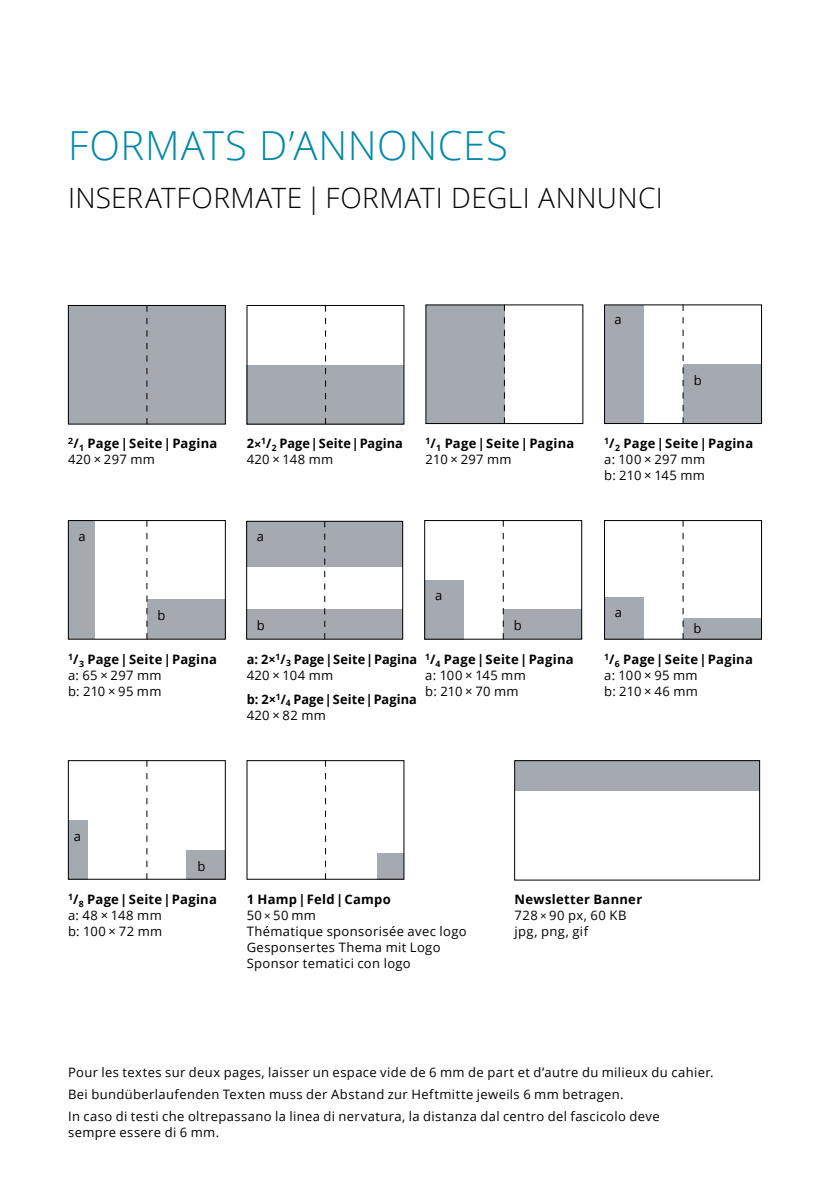
<style>
.page{position:relative;width:828px;height:1191px;background:#fff}
.page>*{position:absolute;margin:0;border:0;box-sizing:border-box;transform-origin:0 0}
.t1{font:300 40px "Open Sans";letter-spacing:.015em;color:#008aa9}
.t2{font:300 28px "Open Sans";letter-spacing:.015em;color:#000}
.t3{font:13px/16px "Open Sans";letter-spacing:.03em;color:#000}
.t4{font:700 13px/16px "Open Sans";letter-spacing:.01em;color:#000}
.s1{font-weight:400}
.s2{font-weight:700}
.s3{font-size:11.6px}
</style>
<div class="page">
<div style="left:514px;top:760px;width:245px;height:31px;background:#a5a9b0"></div>
<div style="left:68px;top:305px;width:157px;height:119px;background:#a5a9b0"></div>
<div style="left:68px;top:305px;width:158px;height:119px;border:1px solid #000"></div>
<svg style="left:147px;top:305px;width:1px;height:119px"></svg>
<div style="left:247px;top:365px;width:157px;height:59px;background:#a5a9b0"></div>
<svg style="left:325px;top:305px;width:1px;height:119px"></svg>
<div style="left:378px;top:853px;width:26px;height:26px;background:#a5a9b0"></div>
<svg style="left:325px;top:760px;width:1px;height:119px"></svg>
<div style="left:426px;top:305px;width:78px;height:119px;background:#a5a9b0"></div>
<svg style="left:504px;top:305px;width:1px;height:119px"></svg>
<div style="left:604px;top:305px;width:40px;height:119px;background:#a5a9b0"></div>
<div style="left:683px;top:364px;width:78px;height:60px;background:#a5a9b0"></div>
<div style="left:604px;top:304px;width:158px;height:120px;border:1px solid #000"></div>
<svg style="left:683px;top:305px;width:1px;height:119px"></svg>
<div style="left:68px;top:520px;width:26px;height:119px;background:#a5a9b0"></div>
<div style="left:147px;top:599px;width:78px;height:40px;background:#a5a9b0"></div>
<div style="left:68px;top:520px;width:158px;height:119px;border:1px solid #000"></div>
<svg style="left:147px;top:520px;width:1px;height:119px"></svg>
<div style="left:246px;top:610px;width:157px;height:29px;background:#a5a9b0"></div>
<div style="left:246px;top:521px;width:157px;height:46px;background:#a5a9b0"></div>
<div style="left:246px;top:521px;width:157px;height:118px;border:1px solid #000"></div>
<svg style="left:324px;top:521px;width:1px;height:118px"></svg>
<div style="left:424px;top:580px;width:40px;height:59px;background:#a5a9b0"></div>
<div style="left:503px;top:609px;width:79px;height:30px;background:#a5a9b0"></div>
<div style="left:424px;top:520px;width:158px;height:119px;border:1px solid #000"></div>
<svg style="left:503px;top:520px;width:1px;height:119px"></svg>
<div style="left:604px;top:597px;width:39px;height:42px;background:#a5a9b0"></div>
<div style="left:683px;top:618px;width:78px;height:21px;background:#a5a9b0"></div>
<div style="left:604px;top:520px;width:158px;height:119px;border:1px solid #000"></div>
<svg style="left:683px;top:520px;width:1px;height:119px"></svg>
<div style="left:186px;top:849px;width:39px;height:30px;background:#a5a9b0"></div>
<div style="left:68px;top:820px;width:20px;height:59px;background:#a5a9b0"></div>
<div style="left:68px;top:760px;width:158px;height:119px;border:1px solid #000"></div>
<svg style="left:147px;top:760px;width:1px;height:119px"></svg>
<div style="left:514px;top:760px;width:246px;height:120px;border:1px solid #000"></div>
<h1 class="t1" style="left:68px;top:129px;width:441px">FORMATS D’ANNONCES</h1>
<h2 class="t2" style="left:68px;top:179px;width:596px">INSERATFORMATE | FORMATI DEGLI ANNUNCI</h2>
<p class="t3" style="left:614px;top:313px;width:9px">a</p>
<p class="t3" style="left:694px;top:373px;width:9px">b</p>
<p class="t4" style="left:68px;top:436px;width:151px"><sup>2</sup>/<sub>1</sub> Page | Seite | Pagina<br><span class="s1">420 × 297 mm</span></p>
<p class="t3" style="left:604px;top:435px;width:151px"><sup>1</sup><span class="s2">/</span><sub>2</sub> <span class="s2">Page | Seite | Pagina </span>a: 100 × 297 mm<br>b: 210 × 145 mm</p>
<p class="t4" style="left:247px;top:436px;width:158px">2×<sup>1</sup>/<sub>2</sub> Page | Seite | Pagina<br><span class="s1">420 × 148 mm</span></p>
<p class="t4" style="left:425px;top:436px;width:150px"><sup>1</sup>/<sub>1</sub> Page | Seite | Pagina<br><span class="s1">210 × 297 mm</span></p>
<p class="t3" style="left:79px;top:529px;width:9px">a</p>
<p class="t3" style="left:158px;top:608px;width:9px">b</p>
<p class="t3" style="left:257px;top:530px;width:9px">a</p>
<p class="t3" style="left:257px;top:618px;width:9px">b</p>
<p class="t3" style="left:435px;top:589px;width:9px">a</p>
<p class="t3" style="left:514px;top:618px;width:9px">b</p>
<p class="t3" style="left:614px;top:605px;width:9px">a</p>
<p class="t3" style="left:693px;top:621px;width:9px">b</p>
<p class="t4" style="left:247px;top:651px;width:172px">a: 2×<sup>1</sup>/<sub>3</sub> Page | Seite | Pagina<br><span class="s1">420 × 104 mm</span></p>
<p class="t4" style="left:247px;top:691px;width:172px">b: 2×<sup>1</sup>/<sub>4</sub> Page | Seite | Pagina<br><span class="s1">420 × 82 mm</span></p>
<p class="t3" style="left:425px;top:651px;width:150px"><sup>1</sup><span class="s2">/</span><sub>4</sub> <span class="s2">Page | Seite | Pagina </span>a: 100 × 145 mm<br>b: 210 × 70 mm</p>
<p class="t3" style="left:68px;top:651px;width:151px"><sup>1</sup><span class="s2">/</span><sub>3</sub> <span class="s2">Page | Seite | Pagina </span>a: 65 × 297 mm<br>b: 210 × 95 mm</p>
<p class="t3" style="left:604px;top:651px;width:150px"><sup>1</sup><span class="s2">/</span><sub>6</sub> <span class="s2">Page | Seite | Pagina </span>a: 100 × 95 mm<br>b: 210 × 46 mm</p>
<p class="t3" style="left:74px;top:830px;width:9px">a</p>
<p class="t3" style="left:197px;top:860px;width:9px">b</p>
<p class="t3" style="left:68px;top:891px;width:150px"><sup>1</sup><span class="s2">/</span><sub>8</sub> <span class="s2">Page | Seite | Pagina </span>a: 48 × 148 mm<br>b: 100 × 72 mm</p>
<p class="t3" style="left:247px;top:893px;width:221px"><span class="s2">1 Hamp | Feld | Campo<br></span>50 <span class="s3">×</span> 50 mm<br>Thématique sponsorisée avec logo<br>Gesponsertes Thema mit Logo<br>Sponsor tematici con logo</p>
<p class="t3" style="left:514px;top:893px;width:129px"><span class="s2">Newsletter Banner<br></span>728 <span class="s3">×</span> 90 px, 60 KB jpg, png, gif</p>
<p class="t3" style="left:68px;top:1062px;width:647px;line-height:22px">Pour les textes sur deux pages, laisser un espace vide de 6 mm de part et d’autre du milieux du cahier.<br>Bei bundüberlaufenden Texten muss der Abstand zur Heftmitte jeweils 6 mm betragen.<br>In caso di testi che oltrepassano la linea di nervatura, la distanza dal centro del fascicolo deve</p>
<p class="t3" style="left:68px;top:1125px;width:153px">sempre essere di 6 mm.</p>
</div>
